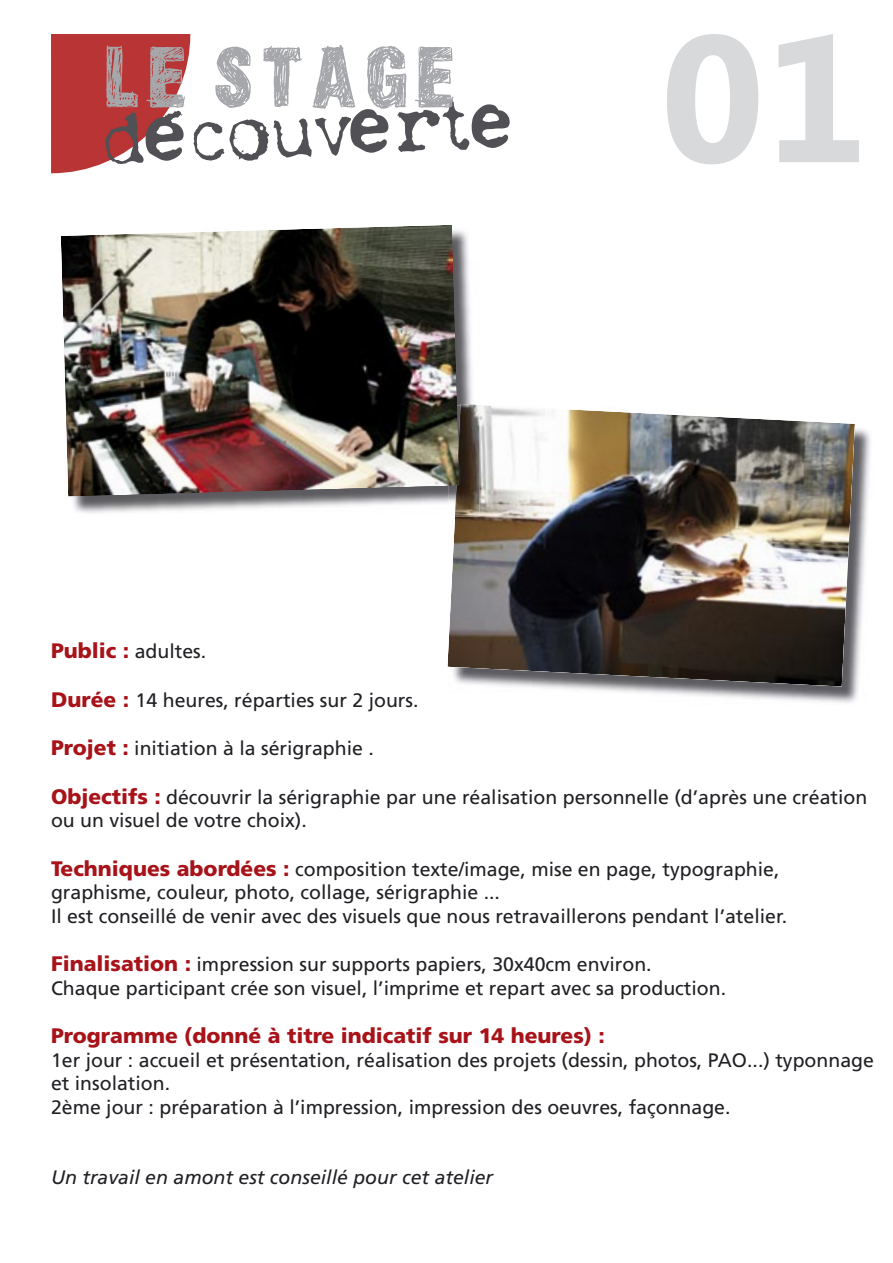
<style>
.page{position:relative;width:893px;height:1263px;background:#fff}
.page>*{position:absolute;margin:0;border:0;box-sizing:border-box;transform-origin:0 0}
.t1{font:900 21px "Frutiger";color:#a71319}
.t2{font:19.5px/23.4px "Frutiger";color:#212125}
.t3{font:italic 19.5px "Frutiger";color:#212125}
.s1{font-weight:900;font-size:21px;color:#a71319}
</style>
<div class="page">
<img style="left:513px;top:428px;width:358px;height:275px">
<img style="left:447px;top:405px;width:408px;height:281px">
<img style="left:73px;top:230px;width:399px;height:286px">
<img style="left:449px;top:497px;width:6px;height:19px">
<img style="left:455px;top:404px;width:24px;height:112px">
<img style="left:61px;top:225px;width:398px;height:272px">
<svg style="left:667px;top:34px;width:192px;height:130px"></svg>
<svg style="left:51px;top:34px;width:459px;height:139px"></svg>
<p class="t2" style="left:51px;top:640px;width:157px"><span class="s1">Public :</span> adultes.</p>
<p class="t2" style="left:51px;top:688px;width:369px"><span class="s1">Durée :</span> 14 heures, réparties sur 2 jours.</p>
<p class="t2" style="left:51px;top:737px;width:324px"><span class="s1">Projet :</span> initiation à la sérigraphie .</p>
<p class="t2" style="left:51px;top:785px;width:818px"><span class="s1">Objectifs :</span> découvrir la sérigraphie par une réalisation personnelle (d’après une création ou un visuel de votre choix).</p>
<p class="t2" style="left:51px;top:857px;width:738px"><span class="s1">Techniques abordées :</span> composition texte/image, mise en page, typographie, graphisme, couleur, photo, collage, sérigraphie ...<br>Il est conseillé de venir avec des visuels que nous retravaillerons pendant l’atelier.</p>
<p class="t2" style="left:51px;top:953px;width:677px"><span class="s1">Finalisation :</span> impression sur supports papiers, 30x40cm environ.<br>Chaque participant crée son visuel, l’imprime et repart avec sa production.</p>
<p class="t1" style="left:51px;top:1023px;width:555px">Programme (donné à titre indicatif sur 14 heures) :</p>
<p class="t2" style="left:51px;top:1048px;width:824px">1er jour : accueil et présentation, réalisation des projets (dessin, photos, PAO...) typonnage et insolation.<br>2ème jour : préparation à l’impression, impression des oeuvres, façonnage.</p>
<p class="t3" style="left:51px;top:1165px;width:444px">Un travail en amont est conseillé pour cet atelier</p>
</div>
